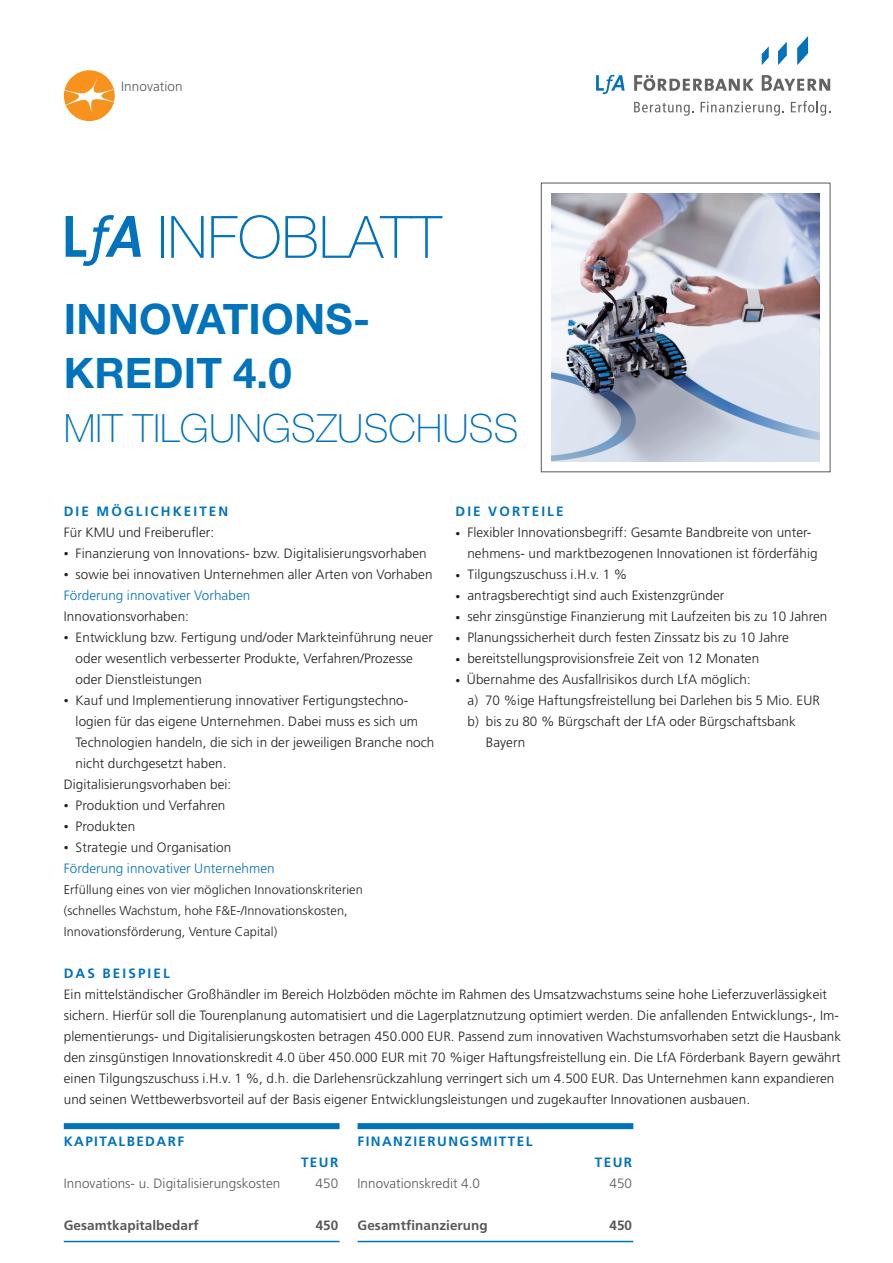
<style>
.page{position:relative;width:893px;height:1263px;background:#fff}
.page>*{position:absolute;margin:0;border:0;box-sizing:border-box;transform-origin:0 0}
.t1{font:100 58.5px "Helvetica Neue";letter-spacing:.005em;color:#0073bc}
.t2{font:700 42px/54px "Helvetica Neue";letter-spacing:.005em;color:#0073bc}
.t3{font:100 39px "Helvetica Neue";letter-spacing:.005em;color:#0073bc}
.t4{font:300 13.5px/21px "Frutiger";letter-spacing:.005em;color:#231f20}
.t5{font:300 13.5px "Frutiger";letter-spacing:.005em;color:#57585a}
.t6{font:300 13.5px/21px "Frutiger";letter-spacing:.005em;color:#0073bc}
.t7{font:700 13.5px "Frutiger";letter-spacing:.005em;color:#57585a}
.t8{font:700 13.5px "Frutiger";letter-spacing:.105em;color:#0073bc}
.t9{font:700 13.5px "Frutiger";letter-spacing:.155em;color:#0073bc}
.t10{font:300 12.75px/21px "Frutiger";letter-spacing:.005em;color:#231f20}
.s1{font-size:9.75px}
.s2{color:#0073bc}
.s3{font-size:9.75px;color:#231f20}
.s4{color:#231f20}
</style>
<div class="page">
<div style="left:64px;top:70px;width:51px;height:51px;background:#f7931d;border-radius:50%"></div>
<svg style="left:64px;top:76px;width:51px;height:37px"></svg>
<svg style="left:634px;top:75px;width:120px;height:16px"></svg>
<svg style="left:762px;top:75px;width:68px;height:16px"></svg>
<svg style="left:596px;top:75px;width:29px;height:19px"></svg>
<svg style="left:778px;top:42px;width:9px;height:23px"></svg>
<svg style="left:797px;top:36px;width:11px;height:29px"></svg>
<svg style="left:762px;top:46px;width:7px;height:19px"></svg>
<svg style="left:634px;top:102px;width:60px;height:14px"></svg>
<svg style="left:701px;top:102px;width:83px;height:14px"></svg>
<svg style="left:791px;top:101px;width:39px;height:15px"></svg>
<div style="left:541px;top:183px;width:289px;height:289px;border:1px solid #57585a"></div>
<img style="left:552px;top:193px;width:267px;height:268px">
<svg style="left:66px;top:215px;width:75px;height:51px"></svg>
<div style="left:64px;top:1123px;width:276px;height:6px;background:#0073bc"></div>
<hr style="left:64px;top:1241px;width:276px;height:1px;background:#0073bc">
<div style="left:358px;top:1123px;width:275px;height:6px;background:#0073bc"></div>
<hr style="left:358px;top:1241px;width:275px;height:1px;background:#0073bc">
<p class="t5" style="left:121px;top:79px;width:63px">Innovation</p>
<h1 class="t1" style="left:157px;top:204px;width:286px">INFOBLATT</h1>
<h2 class="t2" style="left:64px;top:291px;width:308px">INNOVATIONS-<br>KREDIT 4.0</h2>
<h3 class="t3" style="left:64px;top:406px;width:456px">MIT TILGUNGSZUSCHUSS</h3>
<p class="t9" style="left:64px;top:503px;width:166px">DIE MÖGLICHKEITEN</p>
<p class="t4" style="left:64px;top:522px;width:152px">Für KMU und Freiberufler:</p>
<p class="t4" style="left:64px;top:543px;width:364px"><span class="s1">•</span> Finanzierung von Innovations- bzw. Digitalisierungsvorhaben</p>
<p class="t4" style="left:64px;top:564px;width:370px"><span class="s1">•</span> sowie bei innovativen Unternehmen aller Arten von Vorhaben<br><span class="s2">Förderung innovativer Vorhaben</span></p>
<p class="t4" style="left:64px;top:606px;width:127px">Innovationsvorhaben:</p>
<p class="t4" style="left:76px;top:627px;width:359px;text-indent:-12px"><span class="s1">•</span> Entwicklung bzw. Fertigung und/oder Markteinführung neuer oder wesentlich verbesserter Produkte, Verfahren/Prozesse oder Dienstleistungen</p>
<p class="t4" style="left:64px;top:690px;width:346px"><span class="s1">•</span> Kauf und Implementierung innovativer Fertigungstechno-</p>
<p class="t4" style="left:76px;top:711px;width:344px">logien für das eigene Unternehmen. Dabei muss es sich um</p>
<p class="t4" style="left:76px;top:732px;width:360px">Technologien handeln, die sich in der jeweiligen Branche noch</p>
<p class="t4" style="left:76px;top:753px;width:152px">nicht durchgesetzt haben.</p>
<p class="t4" style="left:64px;top:774px;width:169px">Digitalisierungsvorhaben bei:</p>
<p class="t4" style="left:64px;top:795px;width:163px"><span class="s1">•</span> Produktion und Verfahren</p>
<p class="t4" style="left:64px;top:816px;width:73px"><span class="s1">•</span> Produkten</p>
<p class="t6" style="left:64px;top:837px;width:213px"><span class="s3">•</span> <span class="s4">Strategie und Organisation<br></span>Förderung innovativer Unternehmen</p>
<p class="t10" style="left:64px;top:879px;width:301px">Erfüllung eines von vier möglichen Innovationskriterien (schnelles Wachstum, hohe F&amp;E-/Innovationskosten,<br>Innovationsförderung, Venture Capital)</p>
<p class="t9" style="left:455px;top:503px;width:110px">DIE VORTEILE</p>
<p class="t4" style="left:467px;top:522px;width:352px;text-indent:-12px"><span class="s1">•</span> Flexibler Innovationsbegriff: Gesamte Bandbreite von unter&shy;nehmens- und marktbezogenen Innovationen ist förderfähig</p>
<p class="t4" style="left:455px;top:564px;width:173px"><span class="s1">•</span> Tilgungszuschuss i.H.v. 1 %</p>
<p class="t4" style="left:455px;top:585px;width:270px"><span class="s1">•</span> antragsberechtigt sind auch Existenzgründer</p>
<p class="t4" style="left:455px;top:606px;width:373px"><span class="s1">•</span> sehr zinsgünstige Finanzierung mit Laufzeiten bis zu 10 Jahren</p>
<p class="t4" style="left:455px;top:627px;width:335px"><span class="s1">•</span> Planungssicherheit durch festen Zinssatz bis zu 10 Jahre</p>
<p class="t4" style="left:455px;top:648px;width:305px"><span class="s1">•</span> bereitstellungsprovisionsfreie Zeit von 12 Monaten</p>
<p class="t4" style="left:455px;top:669px;width:297px"><span class="s1">•</span> Übernahme des Ausfallrisikos durch LfA möglich:</p>
<p class="t4" style="left:467px;top:690px;width:354px">a) 70 %ige Haftungsfreistellung bei Darlehen bis 5 Mio. EUR</p>
<p class="t4" style="left:467px;top:711px;width:330px">b) bis zu 80 % Bürgschaft der LfA oder Bürgschaftsbank</p>
<p class="t4" style="left:486px;top:732px;width:41px">Bayern</p>
<p class="t9" style="left:64px;top:965px;width:108px">DAS BEISPIEL</p>
<p class="t4" style="left:64px;top:984px;width:779px">Ein mittelständischer Großhändler im Bereich Holzböden möchte im Rahmen des Umsatzwachstums seine hohe Lieferzuverlässigkeit sichern. Hierfür soll die Tourenplanung automatisiert und die Lagerplatznutzung optimiert werden. Die anfallenden Entwicklungs-, Im&shy;plementierungs- und Digitalisierungskosten betragen 450.000 EUR. Passend zum innovativen Wachstumsvorhaben setzt die Hausbank den zinsgünstigen Innovationskredit 4.0 über 450.000 EUR mit 70 %iger Haftungsfreistellung ein. Die LfA Förderbank Bayern gewährt einen Tilgungszuschuss i.H.v. 1 %, d.h. die Darlehensrückzahlung verringert sich um 4.500 EUR. Das Unternehmen kann expandieren und seinen Wettbewerbsvorteil auf der Basis eigener Entwicklungsleistungen und zugekaufter Innovationen ausbauen.</p>
<p class="t8" style="left:64px;top:1133px;width:122px">KAPITALBEDARF</p>
<p class="t8" style="left:358px;top:1133px;width:176px">FINANZIERUNGSMITTEL</p>
<p class="t8" style="left:301px;top:1154px;width:39px">TEUR</p>
<p class="t8" style="left:595px;top:1154px;width:39px">TEUR</p>
<p class="t5" style="left:64px;top:1176px;width:218px">Innovations- u. Digitalisierungskosten</p>
<p class="t5" style="left:316px;top:1176px;width:24px">450</p>
<p class="t7" style="left:64px;top:1217px;width:136px">Gesamtkapitalbedarf</p>
<p class="t7" style="left:316px;top:1217px;width:24px">450</p>
<p class="t5" style="left:358px;top:1176px;width:124px">Innovationskredit 4.0</p>
<p class="t5" style="left:609px;top:1176px;width:24px">450</p>
<p class="t7" style="left:358px;top:1217px;width:132px">Gesamtfinanzierung</p>
<p class="t7" style="left:609px;top:1217px;width:24px">450</p>
</div>
